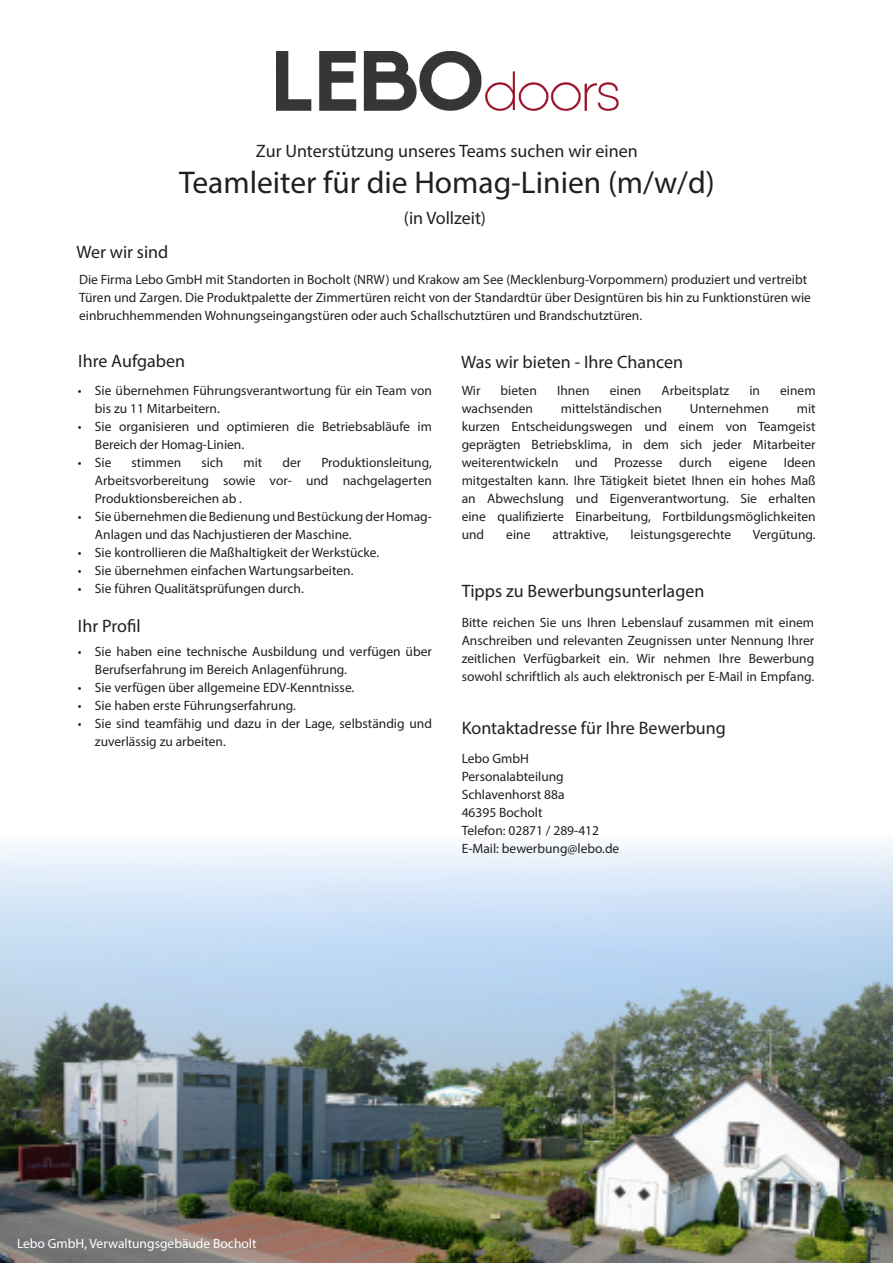
<style>
.page{position:relative;width:893px;height:1263px;background:#fff}
.page>*{position:absolute;margin:0;border:0;box-sizing:border-box;transform-origin:0 0}
.t1{font:31.5px "Myriad Pro";color:#231f20}
.t2{font:18px "Myriad Pro";color:#231f20}
.t3{font:13.5px/18px "Myriad Pro";color:#231f20}
.t4{font:13.5px "Myriad Pro";color:#fff}
</style>
<div class="page">
<img style="left:0;top:845px;width:893px;height:418px">
<img style="left:276px;top:51px;width:342px;height:60px">
<p class="t2" style="left:256px;top:140px;width:383px">Zur Unterstützung unseres Teams suchen wir einen</p>
<p class="t1" style="left:179px;top:163px;width:537px">Teamleiter für die Homag-Linien (m/w/d)</p>
<p class="t2" style="left:404px;top:206px;width:84px">(in Vollzeit)</p>
<p class="t2" style="left:76px;top:241px;width:93px">Wer wir sind</p>
<p class="t3" style="left:79px;top:270px;width:733px">Die Firma Lebo GmbH mit Standorten in Bocholt (NRW) und Krakow am See (Mecklenburg-Vorpommern) produziert und vertreibt<br>Türen und Zargen. Die Produktpalette der Zimmertüren reicht von der Standardtür über Designtüren bis hin zu Funktionstüren wie einbruchhemmenden Wohnungseingangstüren oder auch Schallschutztüren und Brandschutztüren.</p>
<p class="t2" style="left:78px;top:350px;width:108px">Ihre Aufgaben</p>
<p class="t3" style="left:95px;top:381px;width:338px;text-indent:-17px">• Sie übernehmen Führungsverantwortung für ein Team von bis zu 11 Mitarbeitern.</p>
<p class="t3" style="left:95px;top:417px;width:338px;text-indent:-17px">• Sie organisieren und optimieren die Betriebsabläufe im<br>Bereich der Homag-Linien.</p>
<p class="t3" style="left:78px;top:453px;width:35px">• Sie</p>
<p class="t3" style="left:132px;top:453px;width:51px">stimmen</p>
<p class="t3" style="left:201px;top:453px;width:24px">sich</p>
<p class="t3" style="left:244px;top:453px;width:20px">mit</p>
<p class="t3" style="left:282px;top:453px;width:20px">der</p>
<p class="t2" style="left:461px;top:351px;width:223px">Was wir bieten - Ihre Chancen</p>
<p class="t3" style="left:462px;top:381px;width:20px">Wir</p>
<p class="t3" style="left:501px;top:381px;width:38px">bieten</p>
<p class="t3" style="left:557px;top:381px;width:34px">Ihnen</p>
<p class="t3" style="left:610px;top:381px;width:33px">einen</p>
<p class="t3" style="left:662px;top:381px;width:69px">Arbeitsplatz</p>
<p class="t3" style="left:749px;top:381px;width:12px">in</p>
<p class="t3" style="left:780px;top:381px;width:37px">einem</p>
<p class="t3" style="left:462px;top:399px;width:73px">wachsenden</p>
<p class="t3" style="left:561px;top:399px;width:102px">mittelständischen</p>
<p class="t3" style="left:690px;top:399px;width:81px">Unternehmen</p>
<p class="t3" style="left:462px;top:399px;width:355px;text-align:justify;text-indent:335px">mit kurzen Entscheidungswegen und einem von Teamgeist geprägten Betriebsklima, in dem sich jeder Mitarbeiter weiterentwickeln und Prozesse durch eigene Ideen mitgestalten kann. Ihre Tätigkeit bietet Ihnen ein hohes Maß an Abwechslung und Eigenverantwortung. Sie erhalten eine qualifizierte Einarbeitung, Fortbildungsmöglichkeiten und</p>
<p class="t3" style="left:95px;top:453px;width:338px;text-align:justify;text-indent:226px">Produktionsleitung, Arbeitsvorbereitung sowie vor- und nachgelagerten Produktionsbereichen ab .</p>
<p class="t3" style="left:95px;top:507px;width:338px;text-indent:-17px">• Sie übernehmen die Bedienung und Bestückung der Homag-<br>Anlagen und das Nachjustieren der Maschine.</p>
<p class="t3" style="left:78px;top:543px;width:303px">• Sie kontrollieren die Maßhaltigkeit der Werkstücke.</p>
<p class="t3" style="left:78px;top:561px;width:277px">• Sie übernehmen einfachen Wartungsarbeiten.</p>
<p class="t3" style="left:78px;top:579px;width:227px">• Sie führen Qualitätsprüfungen durch.</p>
<p class="t3" style="left:506px;top:525px;width:26px">eine</p>
<p class="t3" style="left:553px;top:525px;width:57px">attraktive,</p>
<p class="t3" style="left:631px;top:525px;width:102px">leistungsgerechte</p>
<p class="t3" style="left:753px;top:525px;width:64px">Vergütung.</p>
<p class="t2" style="left:462px;top:580px;width:244px">Tipps zu Bewerbungsunterlagen</p>
<p class="t3" style="left:462px;top:613px;width:354px;text-align:justify">Bitte reichen Sie uns Ihren Lebenslauf zusammen mit einem Anschreiben und relevanten Zeugnissen unter Nennung Ihrer zeitlichen Verfügbarkeit ein. Wir nehmen Ihre Bewerbung sowohl schriftlich als auch elektronisch per E-Mail in Empfang.</p>
<p class="t2" style="left:78px;top:615px;width:64px">Ihr Profil</p>
<p class="t3" style="left:95px;top:642px;width:338px;text-indent:-17px">• Sie haben eine technische Ausbildung und verfügen über<br>Berufserfahrung im Bereich Anlagenführung.</p>
<p class="t3" style="left:78px;top:678px;width:278px">• Sie verfügen über allgemeine EDV-Kenntnisse.</p>
<p class="t3" style="left:78px;top:696px;width:220px">• Sie haben erste Führungserfahrung.</p>
<p class="t3" style="left:95px;top:714px;width:338px;text-indent:-17px">• Sie sind teamfähig und dazu in der Lage, selbständig und zuverlässig zu arbeiten.</p>
<p class="t2" style="left:462px;top:717px;width:266px">Kontaktadresse für Ihre Bewerbung</p>
<p class="t3" style="left:462px;top:749px;width:69px">Lebo GmbH</p>
<p class="t3" style="left:462px;top:767px;width:104px">Personalabteilung</p>
<p class="t3" style="left:462px;top:785px;width:104px">Schlavenhorst 88a</p>
<p class="t3" style="left:462px;top:803px;width:82px">46395 Bocholt</p>
<p class="t3" style="left:462px;top:821px;width:139px">Telefon: 02871 / 289-412</p>
<p class="t3" style="left:462px;top:839px;width:159px">E-Mail: bewerbung@lebo.de</p>
<p class="t4" style="left:17px;top:1235px;width:241px">Lebo GmbH, Verwaltungsgebäude Bocholt</p>
</div>
